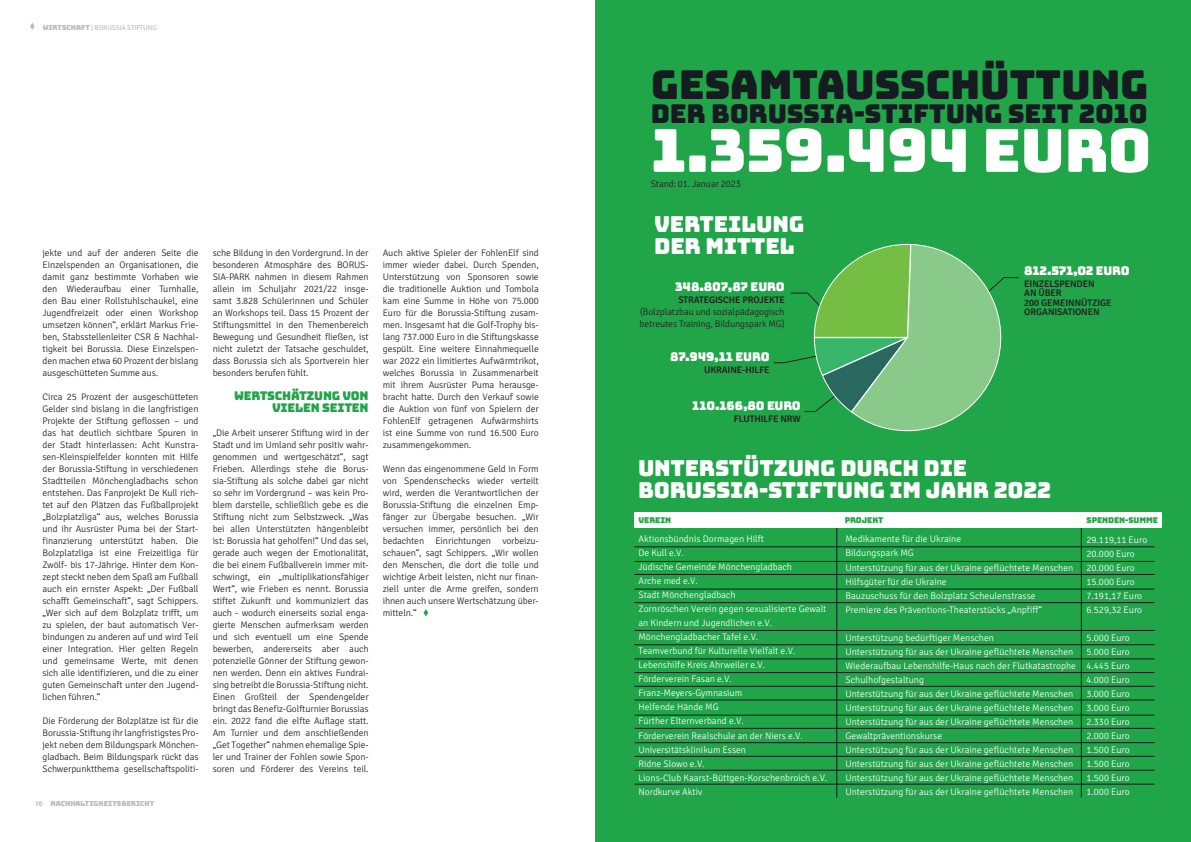
<style>
.page{position:relative;width:1191px;height:842px;background:#fff}
.page>*{position:absolute;margin:0;border:0;box-sizing:border-box;transform-origin:0 0}
.t1{font:59.5px "Bungee";letter-spacing:-.01em;color:#fff}
.t2{font:39.9px "Bungee";letter-spacing:-.01em;color:#161b21}
.t3{font:25.9px "Bungee";letter-spacing:-.01em;color:#161b21}
.t4{font:22px/22px "Bungee";letter-spacing:-.01em;color:#fff}
.t5{font:12px "Bungee";letter-spacing:-.015em;color:#fff}
.t6{font:12px/12px "Bungee";letter-spacing:-.02em;color:#21a549;text-align:right}
.t7{font:300 9.5px/12px "Signika Negative";letter-spacing:-.01em;color:#231f20;text-align:justify}
.t8{font:300 9.5px/14px "Signika Negative";color:#fff}
.t9{font:600 9.5px/9.5px "Signika Negative";letter-spacing:-.01em;color:#231f20}
.t10{font:8px "Bungee";letter-spacing:-.01em;color:#21a549}
.t11{font:7px "Signika Negative";letter-spacing:-.01em;color:#bcbdc0}
.t12{font:7px "Bungee";letter-spacing:-.01em;color:#bcbdc0}
.s1{font-family:"Bungee"}
.s2{font-family:"Signika";font-weight:700}
</style>
<div class="page">
<div style="left:595px;top:0;width:596px;height:842px;background:#21a549"></div>
<svg style="left:423px;top:609px;width:5px;height:7px"></svg>
<svg style="left:30px;top:23px;width:5px;height:7px"></svg>
<div style="left:634px;top:512px;width:528px;height:16px;background:#fff"></div>
<hr style="left:634px;top:546px;width:520px;height:1px;background:#161b21">
<hr style="left:836px;top:528px;width:1px;height:270px;background:#161b21">
<hr style="left:1080px;top:528px;width:1px;height:270px;background:#161b21">
<hr style="left:634px;top:574px;width:520px;height:1px;background:#161b21">
<hr style="left:634px;top:602px;width:520px;height:1px;background:#161b21">
<hr style="left:634px;top:561px;width:520px;height:1px;background:#161b21">
<hr style="left:634px;top:588px;width:520px;height:1px;background:#161b21">
<hr style="left:634px;top:630px;width:520px;height:1px;background:#161b21">
<hr style="left:634px;top:644px;width:520px;height:1px;background:#161b21">
<hr style="left:634px;top:658px;width:520px;height:1px;background:#161b21">
<hr style="left:634px;top:672px;width:520px;height:1px;background:#161b21">
<hr style="left:634px;top:686px;width:520px;height:1px;background:#161b21">
<hr style="left:634px;top:699px;width:520px;height:1px;background:#161b21">
<hr style="left:634px;top:715px;width:520px;height:1px;background:#161b21">
<hr style="left:634px;top:728px;width:520px;height:1px;background:#161b21">
<hr style="left:634px;top:742px;width:520px;height:1px;background:#161b21">
<hr style="left:634px;top:756px;width:520px;height:1px;background:#161b21">
<hr style="left:634px;top:770px;width:520px;height:1px;background:#161b21">
<hr style="left:634px;top:784px;width:520px;height:1px;background:#161b21">
<svg style="left:774px;top:244px;width:245px;height:188px"></svg>
<p class="t11" style="left:43px;top:23px;width:116px"><span class="s1">WIRTSCHAFT</span> | BORUSSIA STIFTUNG</p>
<p class="t7" style="left:43px;top:247px;width:157px">jekte und auf der anderen Seite die Einzelspenden an Organisationen, die damit ganz bestimmte Vorhaben wie den Wiederaufbau einer Turnhalle, den Bau einer Rollstuhlschaukel, eine Jugendfreizeit oder einen Workshop umsetzen können“, erklärt Markus Frie&shy;ben, Stabsstellenleiter CSR &amp; Nachhal&shy;tigkeit bei Borussia. Diese Einzelspen&shy;den machen etwa 60 Prozent der bislang ausgeschütteten Summe aus.</p>
<p class="t7" style="left:43px;top:391px;width:157px">Circa 25 Prozent der ausgeschütteten Gelder sind bislang in die langfristigen Projekte der Stiftung geflossen – und das hat deutlich sichtbare Spuren in der Stadt hinterlassen: Acht Kunstra&shy;sen-Kleinspielfelder konnten mit Hilfe der Borussia-Stiftung in verschiedenen Stadtteilen Mönchengladbachs schon entstehen. Das Fanprojekt De Kull rich&shy;tet auf den Plätzen das Fußballprojekt „Bolzplatzliga“ aus, welches Borussia und ihr Ausrüster Puma bei der Start&shy;finanzierung unterstützt haben. Die Bolzplatzliga ist eine Freizeitliga für Zwölf- bis 17-Jährige. Hinter dem Kon&shy;zept steckt neben dem Spaß am Fußball auch ein ernster Aspekt: „Der Fußball schafft Gemeinschaft“, sagt Schippers. „Wer sich auf dem Bolzplatz trifft, um zu spielen, der baut automatisch Ver&shy;bindungen zu anderen auf und wird Teil einer Integration. Hier gelten Regeln und gemeinsame Werte, mit denen sich alle identifizieren, und die zu einer guten Gemeinschaft unter den Jugend&shy;lichen führen.“</p>
<p class="t7" style="left:43px;top:715px;width:157px">Die Förderung der Bolzplätze ist für die Borussia-Stiftung ihr langfristigstes Pro&shy;jekt neben dem Bildungspark Mönchen&shy;gladbach. Beim Bildungspark rückt das Schwerpunktthema gesellschaftspoliti-</p>
<p class="t12" style="left:35px;top:799px;width:121px"><span class="s2">70</span> NACHHALTIGKEITSBERICHT</p>
<p class="t7" style="left:213px;top:247px;width:157px">sche Bildung in den Vordergrund. In der besonderen Atmosphäre des BORUS-SIA-PARK nahmen in diesem Rahmen allein im Schuljahr 2021/22 insge&shy;samt 3.828 Schülerinnen und Schüler an Workshops teil. Dass 15 Prozent der Stiftungsmittel in den Themenbereich Bewegung und Gesundheit fließen, ist nicht zuletzt der Tatsache geschuldet, dass Borussia sich als Sportverein hier besonders berufen fühlt.</p>
<p class="t6" style="left:234px;top:390px;width:136px">WERTSCHÄTZUNG VON<br>VIELEN SEITEN</p>
<p class="t7" style="left:213px;top:427px;width:157px">„Die Arbeit unserer Stiftung wird in der Stadt und im Umland sehr positiv wahr&shy;genommen und wertgeschätzt“, sagt Frieben. Allerdings stehe die Borus&shy;sia-Stiftung als solche dabei gar nicht so sehr im Vordergrund – was kein Pro&shy;blem darstelle, schließlich gebe es die Stiftung nicht zum Selbstzweck. „Was bei allen Unterstützten hängenbleibt ist: Borussia hat geholfen!“ Und das sei, gerade auch wegen der Emotionalität, die bei einem Fußballverein immer mit&shy;schwingt, ein „multiplikationsfähiger Wert“, wie Frieben es nennt. Borussia stiftet Zukunft und kommuniziert das auch - wodurch einerseits sozial enga&shy;gierte Menschen aufmerksam werden und sich eventuell um eine Spende bewerben, andererseits aber auch potenzielle Gönner der Stiftung gewon&shy;nen werden. Denn ein aktives Fundrai&shy;sing betreibt die Borussia-Stiftung nicht.<br>Einen Großteil der Spendengelder bringt das Benefiz-Golfturnier Borussias ein. 2022 fand die elfte Auflage statt.<br>Am Turnier und dem anschließenden „Get Together“ nahmen ehemalige Spie&shy;ler und Trainer der Fohlen sowie Spon&shy;soren und Förderer des Vereins teil.</p>
<p class="t7" style="left:383px;top:247px;width:157px">Auch aktive Spieler der FohlenElf sind immer wieder dabei. Durch Spenden, Unterstützung von Sponsoren sowie die traditionelle Auktion und Tombola kam eine Summe in Höhe von 75.000<br>Euro für die Borussia-Stiftung zusam&shy;men. Insgesamt hat die Golf-Trophy bis&shy;lang 737.000 Euro in die Stiftungskasse gespült. Eine weitere Einnahmequelle war 2022 ein limitiertes Aufwärmtrikot, welches Borussia in Zusammenarbeit mit ihrem Ausrüster Puma herausge&shy;bracht hatte. Durch den Verkauf sowie die Auktion von fünf von Spielern der FohlenElf getragenen Aufwärmshirts ist eine Summe von rund 16.500 Euro zusammengekommen.</p>
<p class="t7" style="left:383px;top:463px;width:157px">Wenn das eingenommene Geld in Form von Spendenschecks wieder verteilt wird, werden die Verantwortlichen der Borussia-Stiftung die einzelnen Emp&shy;fänger zur Übergabe besuchen. „Wir versuchen immer, persönlich bei den bedachten Einrichtungen vorbeizu&shy;schauen“, sagt Schippers. „Wir wollen den Menschen, die dort die tolle und wichtige Arbeit leisten, nicht nur finan&shy;ziell unter die Arme greifen, sondern ihnen auch unsere Wertschätzung über&shy;mitteln.“</p>
<h2 class="t2" style="left:651px;top:62px;width:499px">GESAMTAUSSCHÜTTUNG</h2>
<h3 class="t3" style="left:651px;top:99px;width:498px">DER BORUSSIA-STIFTUNG SEIT 2010</h3>
<h1 class="t1" style="left:651px;top:117px;width:502px">1.359.494 EURO</h1>
<p class="t7" style="left:651px;top:178px;width:91px">Stand: 01. Januar 2023</p>
<h3 class="t4" style="left:654px;top:213px;width:152px">VERTEILUNG<br>DER MITTEL</h3>
<p class="t5" style="left:675px;top:280px;width:111px">348.807,87 EURO</p>
<p class="t9" style="left:678px;top:295px;width:108px">STRATEGISCHE PROJEKTE</p>
<p class="t7" style="left:639px;top:306px;width:147px">(Bolzplatzbau und sozialpädagogisch betreutes Training, Bildungspark MG)</p>
<p class="t5" style="left:670px;top:350px;width:101px">87.949,11 EURO</p>
<p class="t9" style="left:704px;top:365px;width:67px">UKRAINE-HILFE</p>
<p class="t5" style="left:692px;top:399px;width:110px">110.166,80 EURO</p>
<p class="t9" style="left:734px;top:415px;width:68px">FLUTHILFE NRW</p>
<p class="t5" style="left:1024px;top:263px;width:107px">812.571,02 EURO</p>
<p class="t9" style="left:1024px;top:279px;width:89px">EINZELSPENDEN<br>AN ÜBER<br>200 GEMEINNÜTZIGE<br>ORGANISATIONEN</p>
<h3 class="t4" style="left:638px;top:458px;width:415px">UNTERSTÜTZUNG DURCH DIE<br>BORUSSIA-STIFTUNG IM JAHR 2022</h3>
<p class="t10" style="left:638px;top:515px;width:34px">VEREIN</p>
<p class="t10" style="left:844px;top:515px;width:40px">PROJEKT</p>
<p class="t10" style="left:1086px;top:515px;width:73px">SPENDEN-SUMME</p>
<p class="t8" style="left:638px;top:532px;width:190px">Aktionsbündnis Dormagen Hilft<br>De Kull e.V.<br>Jüdische Gemeinde Mönchengladbach<br>Arche med e.V.<br>Stadt Mönchengladbach<br>Zornröschen Verein gegen sexualisierte Gewalt an Kindern und Jugendlichen e.V.<br>Mönchengladbacher Tafel e.V.<br>Teamverbund für Kulturelle Vielfalt e.V.<br>Lebenshilfe Kreis Ahrweiler e.V.<br>Förderverein Fasan e.V.<br>Franz-Meyers-Gymnasium<br>Helfende Hände MG<br>Fürther Elternverband e.V.<br>Förderverein Realschule an der Niers e.V.<br>Universitätsklinikum Essen<br>Ridne Slowo e.V.<br>Lions-Club Kaarst-Büttgen-Korschenbroich e.V.<br>Nordkurve Aktiv</p>
<p class="t8" style="left:845px;top:532px;width:229px">Medikamente für die Ukraine<br>Bildungspark MG<br>Unterstützung für aus der Ukraine geflüchtete Menschen Hilfsgüter für die Ukraine<br>Bauzuschuss für den Bolzplatz Scheulenstrasse Premiere des Präventions-Theaterstücks „Anpfiff“</p>
<p class="t8" style="left:845px;top:630px;width:232px">Unterstützung bedürftiger Menschen<br>Unterstützung für aus der Ukraine geflüchtete Menschen Wiederaufbau Lebenshilfe-Haus nach der Flutkatastrophe Schulhofgestaltung<br>Unterstützung für aus der Ukraine geflüchtete Menschen Unterstützung für aus der Ukraine geflüchtete Menschen Unterstützung für aus der Ukraine geflüchtete Menschen Gewaltpräventionskurse<br>Unterstützung für aus der Ukraine geflüchtete Menschen Unterstützung für aus der Ukraine geflüchtete Menschen Unterstützung für aus der Ukraine geflüchtete Menschen Unterstützung für aus der Ukraine geflüchtete Menschen</p>
<p class="t8" style="left:1086px;top:532px;width:62px">29.119,11 Euro<br>20.000 Euro<br>20.000 Euro<br>15.000 Euro<br>7.191,17 Euro<br>6.529,32 Euro</p>
<p class="t8" style="left:1086px;top:630px;width:45px;text-align:justify">5.000 Euro 5.000 Euro 4.445 Euro 4.000 Euro 3.000 Euro 3.000 Euro 2.330 Euro 2.000 Euro 1.500 Euro 1.500 Euro 1.500 Euro 1.000 Euro</p>
</div>
